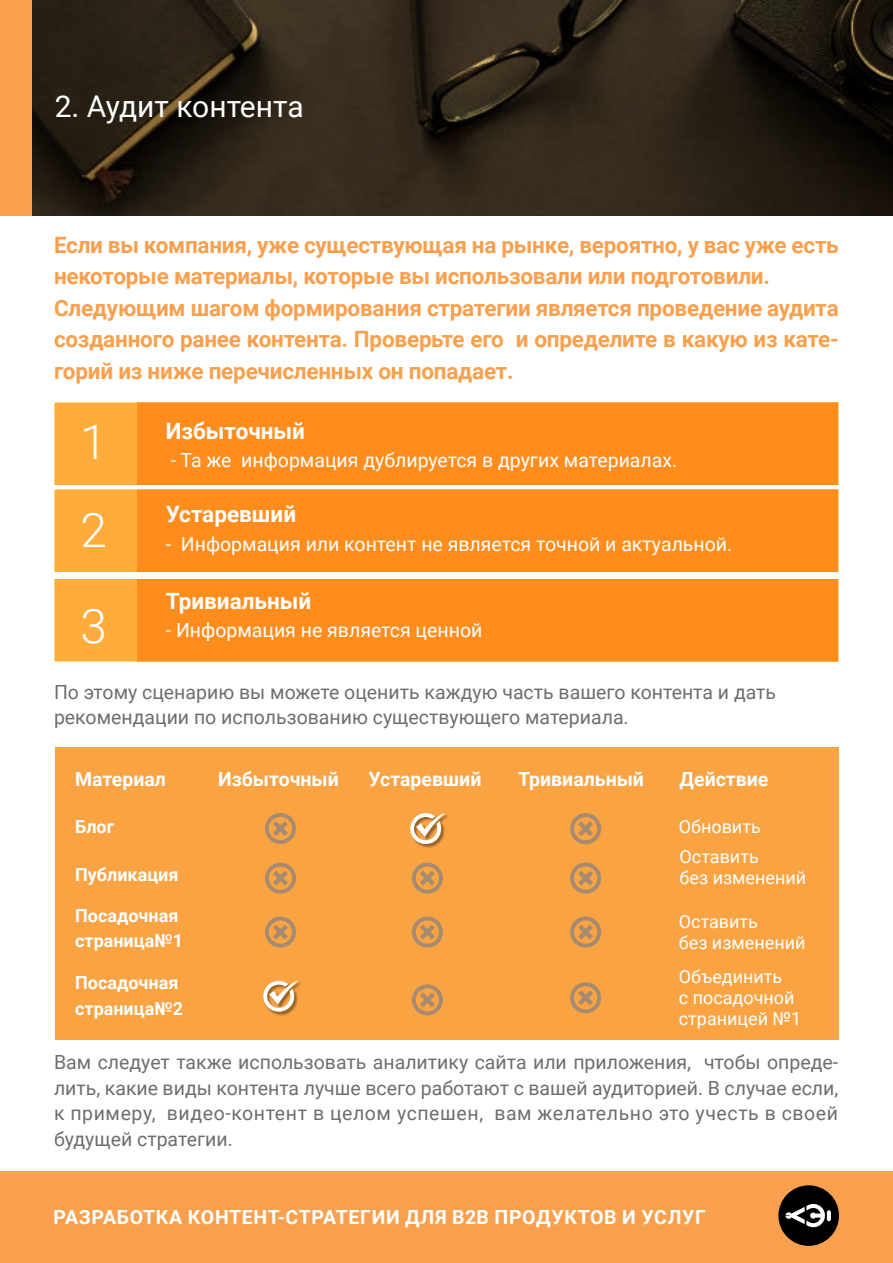
<style>
.page{position:relative;width:893px;height:1263px;background:#fff}
.page>*{position:absolute;margin:0;border:0;box-sizing:border-box;transform-origin:0 0}
.t1{font:300 47.55px/87.9px "Roboto";color:#fff}
.t2{font:30px "Roboto";color:#fff}
.t3{font:700 22.5px/31.5px "Roboto";letter-spacing:-.01em;color:#f9a04e}
.t4{font:700 22.5px "Roboto";color:#fff}
.t5{font:19.5px/25.5px "Roboto";color:#6d6e71}
.t6{font:19.5px "Roboto";color:#fff}
.t7{font:700 19.5px "Roboto";letter-spacing:.035em;color:#fff}
.t8{font:700 19.5px "Roboto";color:#fff}
.t9{font:18px/21px "Roboto";color:#fff}
.t10{font:700 18px/25.5px "Roboto";color:#fff}
</style>
<div class="page">
<svg style="left:31px;top:0;width:862px;height:215px;background:#2c2216"></svg>
<div style="left:0;top:0;width:31px;height:215px;background:#f9a04e"></div>
<div style="left:55px;top:490px;width:312px;height:82px;background:#ffac3c"></div>
<div style="left:55px;top:579px;width:312px;height:82px;background:#ffac3c"></div>
<div style="left:55px;top:403px;width:312px;height:82px;background:#ffac3c"></div>
<div style="left:137px;top:490px;width:701px;height:82px;background:#ff8d1d"></div>
<div style="left:137px;top:579px;width:701px;height:82px;background:#ff8d1d"></div>
<div style="left:137px;top:403px;width:701px;height:82px;background:#ff8d1d"></div>
<div style="left:55px;top:747px;width:783px;height:292px;background:#f9a343"></div>
<svg style="left:265px;top:916px;width:31px;height:32px"></svg>
<svg style="left:412px;top:916px;width:31px;height:32px"></svg>
<svg style="left:570px;top:916px;width:31px;height:32px"></svg>
<svg style="left:412px;top:984px;width:31px;height:31px"></svg>
<svg style="left:570px;top:982px;width:31px;height:31px"></svg>
<svg style="left:265px;top:862px;width:31px;height:32px"></svg>
<svg style="left:412px;top:862px;width:31px;height:32px"></svg>
<svg style="left:570px;top:862px;width:31px;height:32px"></svg>
<svg style="left:265px;top:813px;width:31px;height:31px"></svg>
<svg style="left:570px;top:813px;width:31px;height:31px"></svg>
<div style="left:264px;top:981px;width:38px;height:34px;background:#000;opacity:.4"></div>
<svg style="left:263px;top:981px;width:35px;height:31px"></svg>
<div style="left:410px;top:813px;width:39px;height:35px;background:#000;opacity:.4"></div>
<svg style="left:410px;top:813px;width:34px;height:31px"></svg>
<div style="left:0;top:1172px;width:893px;height:91px;background:#f9a04e"></div>
<div style="left:778px;top:1185px;width:61px;height:61px;background:#000;border-radius:50%"></div>
<svg style="left:827px;top:1210px;width:4px;height:11px"></svg>
<svg style="left:785px;top:1204px;width:40px;height:23px"></svg>
<h2 class="t2" style="left:55px;top:85px;width:250px">2. Аудит контента</h2>
<p class="t3" style="left:54px;top:228px;width:786px">Если вы компания, уже существующая на рынке, вероятно, у вас уже есть некоторые материалы, которые вы использовали или подготовили.<br>Следующим шагом формирования стратегии является проведение аудита созданного ранее контента. Проверьте его и определите в какую из кате&shy;горий из ниже перечисленных он попадает.</p>
<h1 class="t1" style="left:80px;top:397px;width:28px">1<br>2</h1>
<h1 class="t1" style="left:80px;top:580px;width:28px">3</h1>
<p class="t4" style="left:166px;top:415px;width:141px">Избыточный</p>
<p class="t6" style="left:171px;top:446px;width:508px">- Та же информация дублируется в других материалах.</p>
<p class="t4" style="left:166px;top:498px;width:132px">Устаревший</p>
<p class="t6" style="left:166px;top:530px;width:568px">- Информация или контент не является точной и актуальной.</p>
<p class="t4" style="left:166px;top:585px;width:147px">Тривиальный</p>
<p class="t6" style="left:166px;top:617px;width:318px">- Информация не является ценной</p>
<p class="t5" style="left:54px;top:678px;width:724px">По этому сценарию вы можете оценить каждую часть вашего контента и дать рекомендации по использованию существующего материала.</p>
<p class="t8" style="left:218px;top:766px;width:122px">Избыточный</p>
<p class="t8" style="left:369px;top:766px;width:114px">Устаревший</p>
<p class="t8" style="left:518px;top:766px;width:128px">Тривиальный</p>
<p class="t8" style="left:680px;top:766px;width:90px">Действие</p>
<p class="t8" style="left:75px;top:766px;width:92px">Материал</p>
<p class="t10" style="left:75px;top:813px;width:41px">Блог</p>
<p class="t9" style="left:679px;top:815px;width:83px">Обновить</p>
<p class="t10" style="left:75px;top:861px;width:105px">Публикация</p>
<p class="t9" style="left:680px;top:845px;width:128px">Оставить<br>без изменений</p>
<p class="t9" style="left:679px;top:910px;width:128px">Оставить<br>без изменений</p>
<p class="t9" style="left:679px;top:966px;width:124px">Объединить<br>с посадочной страницей №1</p>
<p class="t10" style="left:75px;top:902px;width:109px">Посадочная страница№1</p>
<p class="t10" style="left:75px;top:969px;width:109px">Посадочная страница№2</p>
<p class="t5" style="left:54px;top:1049px;width:786px;text-align:justify">Вам следует также использовать аналитику сайта или приложения, чтобы опреде&shy;лить, какие виды контента лучше всего работают с вашей аудиторией. В случае если, к примеру, видео-контент в целом успешен, вам желательно это учесть в своей будущей стратегии.</p>
<p class="t7" style="left:53px;top:1203px;width:654px">РАЗРАБОТКА КОНТЕНТ-СТРАТЕГИИ ДЛЯ B2B ПРОДУКТОВ И УСЛУГ</p>
</div>
